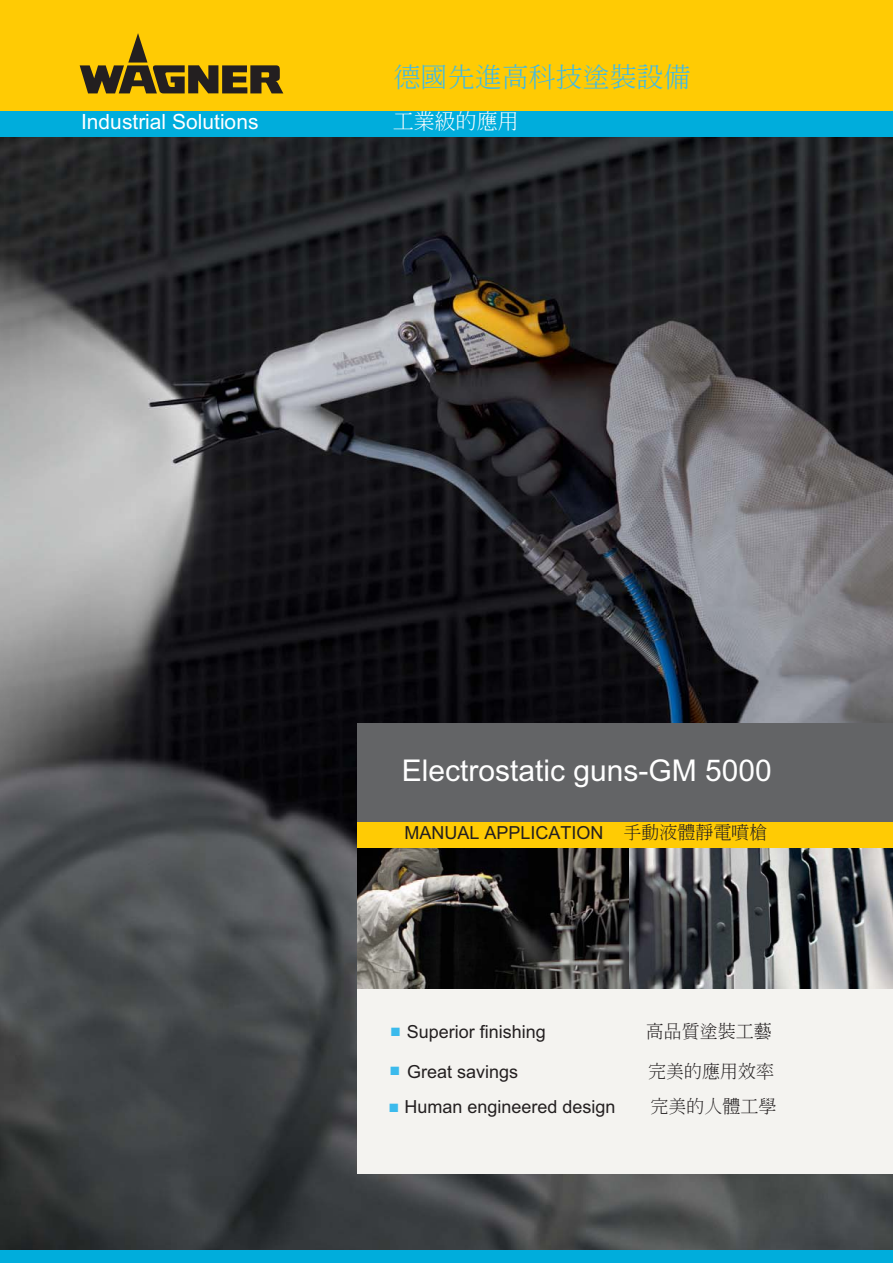
<style>
.page{position:relative;width:893px;height:1263px;background:#fff}
.page>*{position:absolute;margin:0;border:0;box-sizing:border-box;transform-origin:0 0}
.t1{font:30px "Arial";color:#fff}
.t2{font:27px "Adobe Ming Std Light E Ten B5 H";color:#3bbaec}
.t3{font:21px "Arial";color:#fff}
.t4{font:21px "Adobe Ming Std Light E Ten B5 H";color:#fff}
.t5{font:18px "Arial";color:#231f20}
.t6{font:18px "Adobe Ming Std Light E Ten B5 H";color:#231f20}
.t7{font:18px "Arial";color:#3bbaec}
.s1{font-family:"Adobe Ming Std Light E Ten B5 H"}
.s2{color:#3bbaec}
</style>
<div class="page">
<img style="left:0;top:136px;width:893px;height:1114px">
<img style="left:357px;top:848px;width:272px;height:141px">
<img style="left:629px;top:848px;width:264px;height:141px">
<div style="left:0;top:0;width:893px;height:111px;background:#ffcb04"></div>
<div style="left:0;top:111px;width:893px;height:25px;background:#00addc"></div>
<div style="left:0;top:1250px;width:893px;height:13px;background:#00addc"></div>
<div style="left:357px;top:723px;width:536px;height:100px;background:#636466"></div>
<div style="left:357px;top:989px;width:536px;height:184px;background:#f4f3f0"></div>
<div style="left:357px;top:822px;width:536px;height:26px;background:#ffcb04"></div>
<svg style="left:80px;top:33px;width:203px;height:60px"></svg>
<h2 class="t2" style="left:394px;top:66px;width:298px">德國先進高科技塗裝設備</h2>
<p class="t3" style="left:81px;top:114px;width:179px">Industrial Solutions</p>
<p class="t4" style="left:393px;top:113px;width:127px">工業級的應用</p>
<h1 class="t1" style="left:402px;top:760px;width:371px">Electrostatic guns-GM 5000</h1>
<p class="t5" style="left:404px;top:826px;width:364px">MANUAL APPLICATION <span class="s1">手動液體靜電噴槍</span></p>
<p class="t5" style="left:390px;top:1025px;width:157px"><span class="s2">-</span> Superior finishing</p>
<p class="t6" style="left:646px;top:1024px;width:127px">高品質塗裝工藝</p>
<p class="t7" style="left:389px;top:1062px;width:12px">-</p>
<p class="t5" style="left:388px;top:1100px;width:228px"><span class="s2">-</span> Human engineered design</p>
<p class="t6" style="left:650px;top:1099px;width:127px">完美的人體工學</p>
<p class="t5" style="left:407px;top:1066px;width:112px">Great savings</p>
<p class="t6" style="left:648px;top:1065px;width:127px">完美的應用效率</p>
</div>
